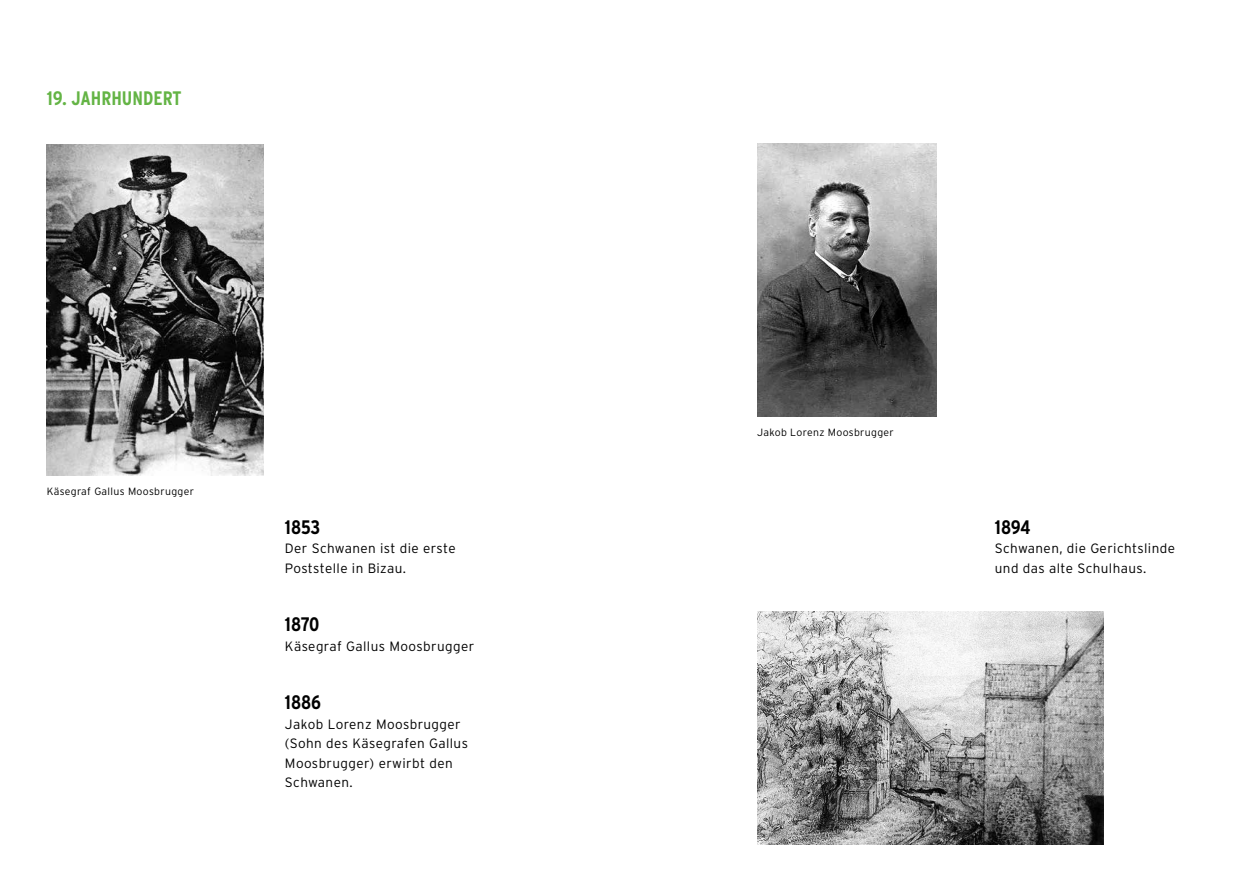
<style>
.page{position:relative;width:1259px;height:893px;background:#fff}
.page>*{position:absolute;margin:0;border:0;box-sizing:border-box;transform-origin:0 0}
.t1{font:700 condensed 19.5px "Interstate";letter-spacing:-.005em;color:#000}
.t2{font:700 condensed 19.5px "Interstate";color:#64b445}
.t3{font:300 13.5px/19.5px "Interstate";letter-spacing:.03em;color:#000}
.t4{font:300 10.5px "Interstate";letter-spacing:.03em;color:#000}
</style>
<div class="page">
<img style="left:47px;top:144px;width:217px;height:331px">
<img style="left:757px;top:144px;width:179px;height:273px">
<img style="left:757px;top:612px;width:346px;height:233px">
<h1 class="t2" style="left:47px;top:86px;width:136px">19. JAHRHUNDERT</h1>
<p class="t4" style="left:47px;top:484px;width:149px">Käsegraf Gallus Moosbrugger</p>
<h1 class="t1" style="left:285px;top:515px;width:37px">1853</h1>
<p class="t3" style="left:285px;top:538px;width:172px">Der Schwanen ist die erste<br>Poststelle in Bizau.</p>
<h1 class="t1" style="left:285px;top:612px;width:36px">1870</h1>
<p class="t3" style="left:285px;top:636px;width:191px">Käsegraf Gallus Moosbrugger</p>
<h1 class="t1" style="left:285px;top:690px;width:38px">1886</h1>
<p class="t3" style="left:285px;top:714px;width:184px">Jakob Lorenz Moosbrugger (Sohn des Käsegrafen Gallus<br>Moosbrugger) erwirbt den<br>Schwanen.</p>
<p class="t4" style="left:757px;top:426px;width:138px">Jakob Lorenz Moosbrugger</p>
<h1 class="t1" style="left:995px;top:515px;width:37px">1894</h1>
<p class="t3" style="left:995px;top:538px;width:182px">Schwanen, die Gerichtslinde und das alte Schulhaus.</p>
</div>
